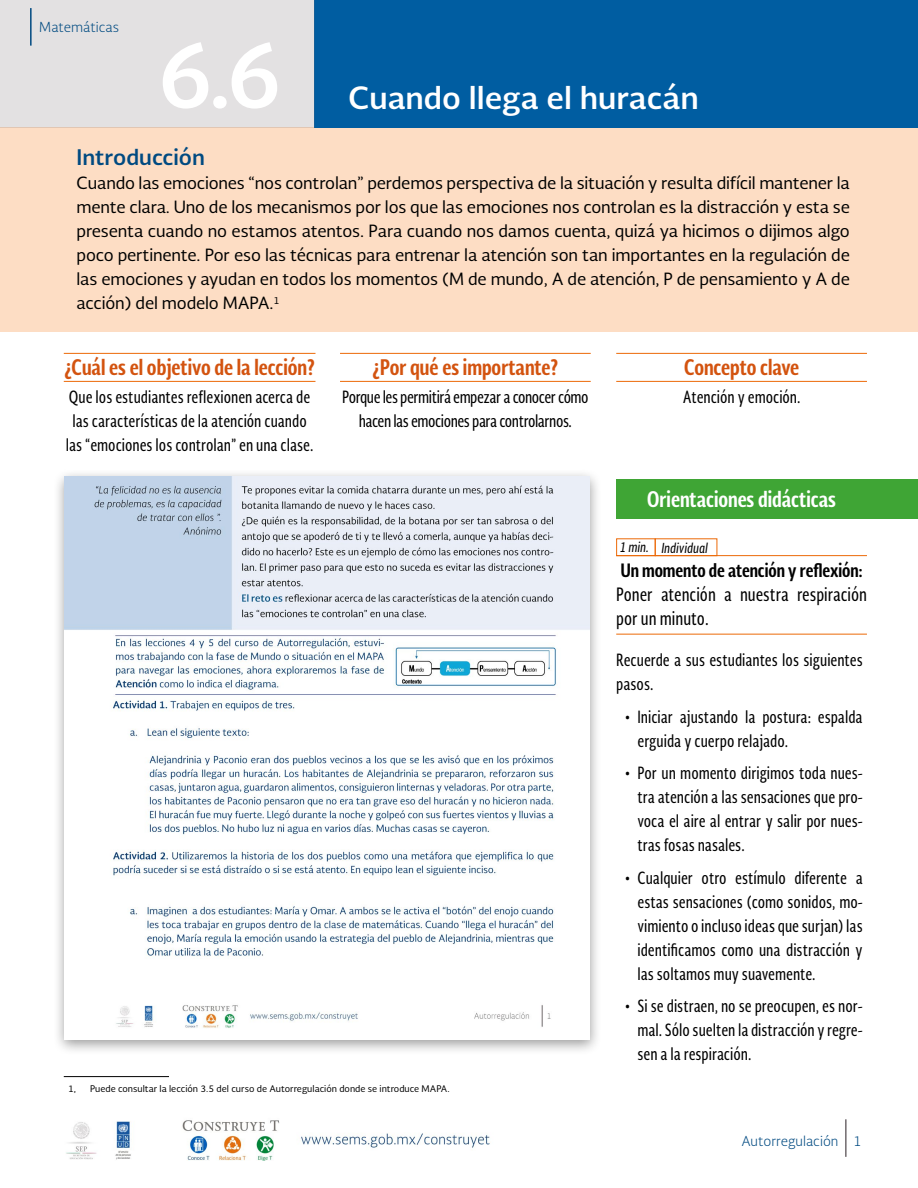
<style>
.page{position:relative;width:918px;height:1188px;background:#fff}
.page>*{position:absolute;margin:0;border:0;box-sizing:border-box;transform-origin:0 0}
.t1{font:700 90px "Soberana Sans";color:#fff}
.t2{font:700 30px "Soberana Sans";color:#fff}
.t3{font:700 21px "Soberana Sans Condensed";color:#d3530f}
.t4{font:700 21px "Soberana Sans Condensed";color:#fff}
.t5{font:700 21px "Soberana Sans";color:#004a81}
.t6{font:18px/24px "Soberana Sans Condensed";color:#000}
.t7{font:700 18px "Soberana Sans Condensed";color:#000}
.t8{font:16.5px/24px "Soberana Sans Condensed";color:#000;text-align:justify}
.t9{font:16.5px/24px "Soberana Sans";letter-spacing:-.01em;color:#000;text-align:justify}
.t10{font:16.5px/24px "Soberana Sans Condensed";letter-spacing:-.025em;color:#000;text-align:center}
.t11{font:300 13.5px "Soberana Sans";color:#004a81}
.t12{font:italic 13.5px "Soberana Sans Condensed";color:#000}
.t13{font:9px "Soberana Sans";color:#000}
</style>
<div class="page">
<hr style="left:845px;top:1119px;width:2px;height:38px;background:#716a6e">
<img style="left:66px;top:1120px;width:424px;height:41px">
<hr style="left:616px;top:555px;width:251px;height:1px;background:#ec6907">
<hr style="left:616px;top:634px;width:251px;height:1px;background:#ec6907">
<div style="left:0;top:128px;width:918px;height:204px;background:#fdddc4"></div>
<div style="left:315px;top:0;width:603px;height:128px;background:#005da1"></div>
<div style="left:0;top:0;width:315px;height:128px;background:#e3e1e2"></div>
<hr style="left:64px;top:353px;width:251px;height:1px;background:#ec6907">
<hr style="left:64px;top:381px;width:251px;height:1px;background:#ec6907">
<div style="left:52px;top:468px;width:550px;height:588px;background:#000;opacity:.4"></div>
<img style="left:65px;top:477px;width:525px;height:563px">
<hr style="left:340px;top:353px;width:251px;height:1px;background:#ec6907">
<hr style="left:340px;top:381px;width:251px;height:1px;background:#ec6907">
<hr style="left:616px;top:353px;width:251px;height:1px;background:#ec6907">
<hr style="left:616px;top:381px;width:251px;height:1px;background:#ec6907">
<div style="left:616px;top:479px;width:302px;height:40px;background:#3fa535"></div>
<hr style="left:30px;top:8px;width:2px;height:38px;background:#004a81">
<div style="left:616px;top:538px;width:40px;height:18px;border:1px solid #ec6907"></div>
<div style="left:655px;top:538px;width:62px;height:18px;border:1px solid #ec6907"></div>
<hr style="left:64px;top:1076px;width:105px;height:1px;background:#000">
<p class="t11" style="left:39px;top:18px;width:81px">Matemáticas</p>
<h1 class="t1" style="left:156px;top:13px;width:129px">6.6</h1>
<h2 class="t2" style="left:349px;top:78px;width:352px">Cuando llega el huracán</h2>
<p class="t5" style="left:77px;top:143px;width:130px">Introducción</p>
<p class="t9" style="left:77px;top:171px;width:775px">Cuando las emociones “nos controlan” perdemos perspectiva de la situación y resulta difícil mantener la mente clara. Uno de los mecanismos por los que las emociones nos controlan es la distracción y esta se presenta cuando no estamos atentos. Para cuando nos damos cuenta, quizá ya hicimos o dijimos algo poco pertinente. Por eso las técnicas para entrenar la atención son tan importantes en la regulación de las emociones y ayudan en todos los momentos (M de mundo, A de atención, P de pensamiento y A de acción) del modelo MAPA.<sup>1</sup></p>
<p class="t3" style="left:64px;top:353px;width:252px">¿Cuál es el objetivo de la lección?</p>
<p class="t8" style="left:66px;top:384px;width:249px;text-align:center">Que los estudiantes reflexionen acerca de las características de la atención cuando las “emociones los controlan” en una clase.</p>
<p class="t3" style="left:372px;top:353px;width:187px">¿Por qué es importante?</p>
<p class="t10" style="left:342px;top:384px;width:248px">Porque les permitirá empezar a conocer cómo hacen las emociones para controlarnos.</p>
<p class="t13" style="left:68px;top:1083px;width:10px">1,</p>
<p class="t13" style="left:90px;top:1083px;width:361px">Puede consultar la lección 3.5 del curso de Autorregulación donde se introduce MAPA.</p>
<p class="t3" style="left:684px;top:353px;width:117px">Concepto clave</p>
<p class="t8" style="left:683px;top:384px;width:119px">Atención y emoción.</p>
<p class="t4" style="left:647px;top:485px;width:190px">Orientaciones didácticas</p>
<p class="t12" style="left:620px;top:539px;width:90px">1 min. Individual</p>
<p class="t7" style="left:621px;top:558px;width:243px">Un momento de atención y reflexión:</p>
<p class="t6" style="left:616px;top:582px;width:252px">Poner atención a nuestra respiración por un minuto.</p>
<p class="t8" style="left:616px;top:648px;width:248px">Recuerde a sus estudiantes los siguientes pasos.</p>
<p class="t8" style="left:638px;top:704px;width:227px;text-indent:-13px">• Iniciar ajustando la postura: espalda erguida y cuerpo relajado.</p>
<p class="t8" style="left:638px;top:761px;width:227px;text-indent:-13px">• Por un momento dirigimos toda nues&shy;tra atención a las sensaciones que pro&shy;voca el aire al entrar y salir por nues&shy;tras fosas nasales.</p>
<p class="t8" style="left:638px;top:865px;width:227px;text-indent:-13px">• Cualquier otro estímulo diferente a estas sensaciones (como sonidos, mo&shy;vimiento o incluso ideas que surjan) las identificamos como una distracción y las soltamos muy suavemente.</p>
<p class="t8" style="left:638px;top:994px;width:227px;text-indent:-13px">• Si se distraen, no se preocupen, es nor&shy;mal. Sólo suelten la distracción y regre&shy;sen a la respiración.</p>
<p class="t11" style="left:741px;top:1132px;width:99px">Autorregulación</p>
<p class="t11" style="left:853px;top:1132px;width:10px">1</p>
</div>
